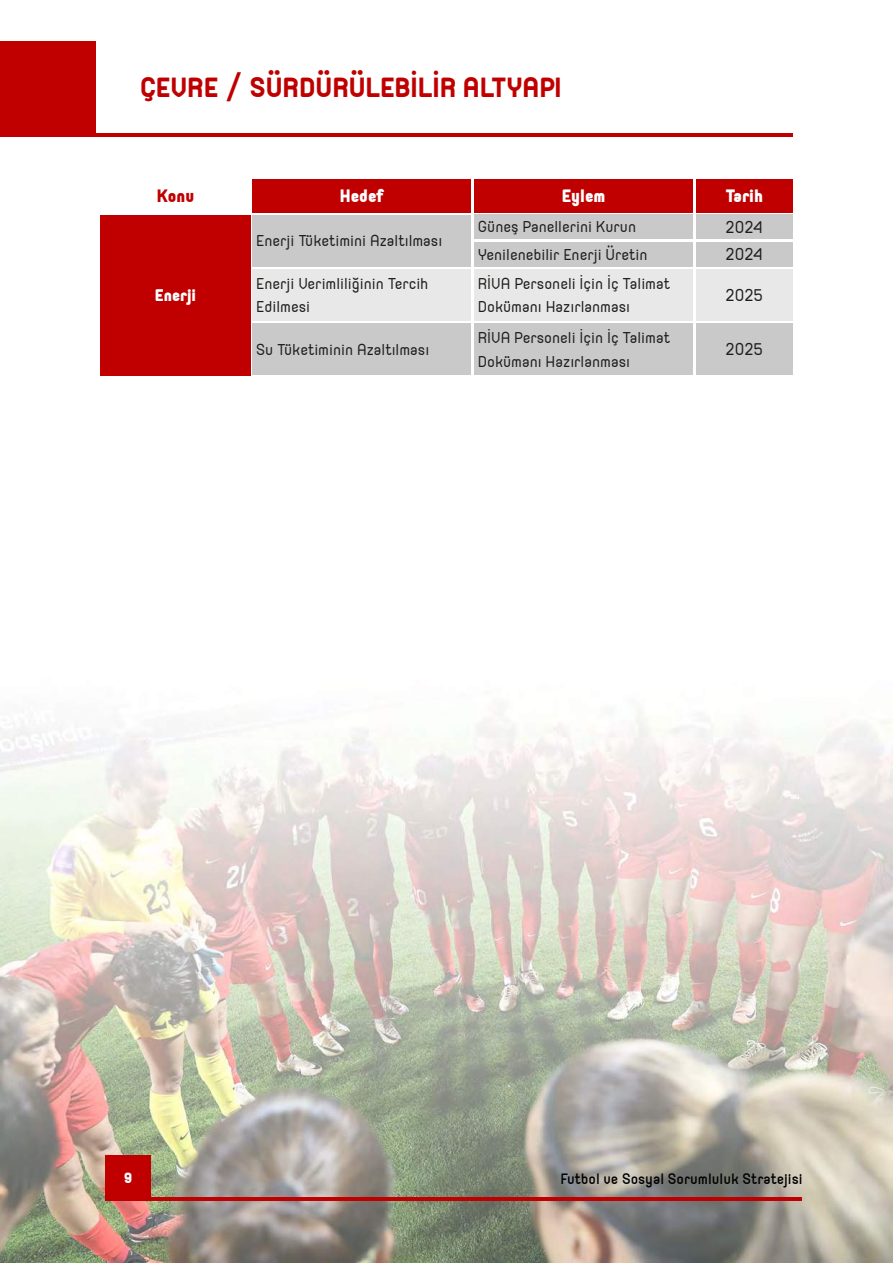
<style>
.page{position:relative;width:893px;height:1263px;background:#fff}
.page>*{position:absolute;margin:0;border:0;box-sizing:border-box;transform-origin:0 0}
.t1{font:800 34.5px "Orev";color:#c00000}
.t2{font:900 22.35px "Orev";color:#fff}
.t3{font:900 22.35px "Orev";color:#c00000}
.t4{font:21px/27.5px "Orev";color:#1d1d1b}
.t5{font:900 21px "Orev";color:#fff}
.t6{font:19.5px/28.2px "Orev";color:#1d1d1b}
.t7{font:500 18.6px "Orev";color:#000}
.t8{font:900 18px "Orev";color:#fff}
</style>
<div class="page">
<img style="left:0;top:41px;width:893px;height:1222px">
<div style="left:0;top:41px;width:95px;height:96px;background:#c00000"></div>
<hr style="left:19px;top:133px;width:773px;height:4px;background:#c00000">
<hr style="left:109px;top:1197px;width:692px;height:3px;background:#c00000">
<div style="left:106px;top:1155px;width:45px;height:45px;background:#c00000"></div>
<div style="left:474px;top:179px;width:219px;height:34px;background:#c00000"></div>
<div style="left:252px;top:179px;width:219px;height:34px;background:#c00000"></div>
<div style="left:696px;top:179px;width:96px;height:34px;background:#c00000"></div>
<div style="left:100px;top:215px;width:151px;height:160px;background:#c00000"></div>
<div style="left:252px;top:215px;width:219px;height:52px;background:#c9c9c9"></div>
<div style="left:696px;top:215px;width:96px;height:24px;background:#c9c9c9"></div>
<div style="left:474px;top:269px;width:219px;height:52px;background:#e8e8e8"></div>
<div style="left:252px;top:269px;width:219px;height:52px;background:#e8e8e8"></div>
<div style="left:696px;top:269px;width:96px;height:52px;background:#e8e8e8"></div>
<div style="left:474px;top:324px;width:219px;height:51px;background:#c9c9c9"></div>
<div style="left:252px;top:324px;width:219px;height:51px;background:#c9c9c9"></div>
<div style="left:696px;top:324px;width:96px;height:51px;background:#c9c9c9"></div>
<div style="left:474px;top:215px;width:219px;height:24px;background:#c9c9c9"></div>
<div style="left:474px;top:242px;width:219px;height:24px;background:#c9c9c9"></div>
<div style="left:696px;top:242px;width:96px;height:24px;background:#c9c9c9"></div>
<h1 class="t1" style="left:140px;top:67px;width:423px">ÇEVRE / SÜRDÜRÜLEBİLİR ALTYAPI</h1>
<p class="t3" style="left:157px;top:183px;width:39px">Konu</p>
<p class="t5" style="left:155px;top:283px;width:43px">Enerji</p>
<p class="t2" style="left:340px;top:183px;width:45px">Hedef</p>
<p class="t6" style="left:256px;top:219px;width:188px;line-height:42.8px">Enerji Tüketimini Azaltılması<br>Enerji Verimliliğinin Tercih</p>
<p class="t6" style="left:256px;top:292px;width:55px">Edilmesi</p>
<p class="t6" style="left:256px;top:335px;width:175px">Su Tüketiminin Azaltılması</p>
<p class="t2" style="left:562px;top:183px;width:45px">Eylem</p>
<p class="t2" style="left:726px;top:183px;width:39px">Tarih</p>
<p class="t6" style="left:478px;top:212px;width:194px">Güneş Panellerini Kurun<br>Yenilenebilir Enerji Üretin<br>RİVA Personeli İçin İç Talimat</p>
<p class="t6" style="left:478px;top:292px;width:154px">Dokümanı Hazırlanması</p>
<p class="t6" style="left:478px;top:325px;width:194px;line-height:23.4px">RİVA Personeli İçin İç Talimat<br>Dokümanı Hazırlanması</p>
<p class="t4" style="left:726px;top:212px;width:39px">2024<br>2024</p>
<p class="t4" style="left:726px;top:281px;width:39px">2025</p>
<p class="t4" style="left:725px;top:335px;width:39px">2025</p>
<p class="t8" style="left:124px;top:1167px;width:10px">9</p>
<p class="t7" style="left:560px;top:1168px;width:244px">Futbol ve Sosyal Sorumluluk Stratejisi</p>
</div>
